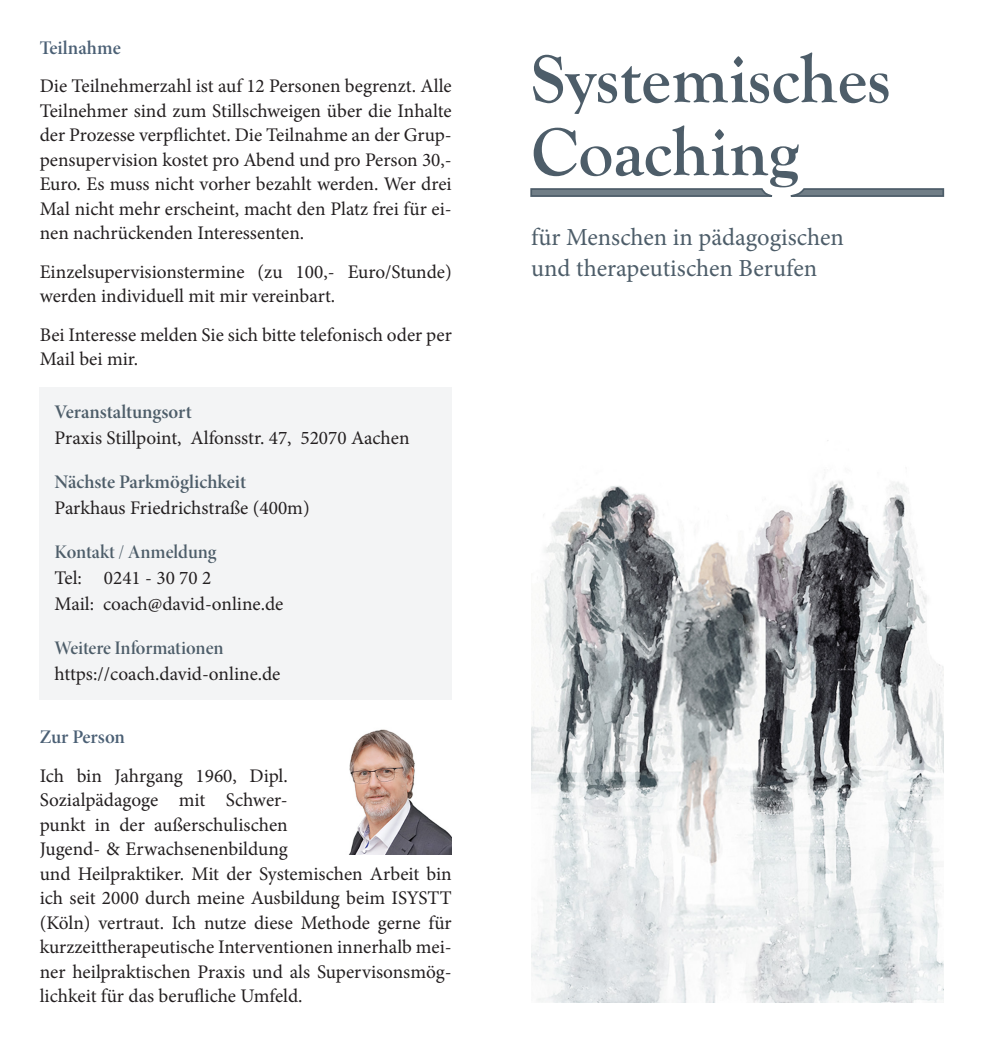
<style>
.page{position:relative;width:983px;height:1042px;background:#fff}
.page>*{position:absolute;margin:0;border:0;box-sizing:border-box;transform-origin:0 0}
.t1{font:700 70px "Goudy Old Style T";color:#4d5d69}
.t2{font:24.5px "Minion Pro";color:#4d5d69}
.t3{font:19.25px/24.5px "Minion Pro";color:#231f20}
.t4{font:19.25px "Minion Pro Semibold Subh";letter-spacing:-.005em;color:#4d5d69}
.t5{font:19.25px "Minion Pro Semibold Disp";letter-spacing:-.005em;color:#4d5d69}
.t6{font:19.25px "Minion Pro Semibold Subh";color:#4b6075}
</style>
<div class="page">
<img style="left:349px;top:729px;width:102px;height:125px">
<div style="left:40px;top:387px;width:411px;height:312px;background:#f3f4f5"></div>
<svg style="left:790px;top:188px;width:154px;height:9px"></svg>
<svg style="left:530px;top:188px;width:243px;height:9px;background:#6a7781"></svg>
<img style="left:531px;top:440px;width:412px;height:562px">
<p class="t6" style="left:40px;top:35px;width:82px">Teilnahme</p>
<p class="t3" style="left:40px;top:74px;width:413px;text-align:justify">Die Teilnehmerzahl ist auf 12 Personen begrenzt. Alle Teilnehmer sind zum Stillschweigen über die Inhalte der Prozesse verpflichtet. Die Teilnahme an der Grup&shy;pensupervision kostet pro Abend und pro Person 30,- Euro. Es muss nicht vorher bezahlt werden. Wer drei Mal nicht mehr erscheint, macht den Platz frei für ei&shy;nen nachrückenden Interessenten.</p>
<p class="t3" style="left:40px;top:259px;width:413px">Einzelsupervisionstermine (zu 100,- Euro/Stunde) werden individuell mit mir vereinbart.</p>
<p class="t3" style="left:40px;top:322px;width:413px">Bei Interesse melden Sie sich bitte telefonisch oder per<br>Mail bei mir.</p>
<p class="t4" style="left:55px;top:399px;width:139px">Veranstaltungsort</p>
<p class="t3" style="left:55px;top:426px;width:356px">Praxis Stillpoint, Alfonsstr. 47, 52070 Aachen</p>
<p class="t4" style="left:55px;top:469px;width:193px">Nächste Parkmöglichkeit</p>
<p class="t3" style="left:55px;top:496px;width:256px">Parkhaus Friedrichstraße (400m)</p>
<p class="t5" style="left:55px;top:539px;width:163px">Kontakt / Anmeldung</p>
<p class="t3" style="left:55px;top:566px;width:158px">Tel: 0241 - 30 70 2</p>
<p class="t3" style="left:55px;top:592px;width:230px">Mail: coach@david-online.de</p>
<p class="t5" style="left:55px;top:636px;width:170px">Weitere Informationen</p>
<p class="t3" style="left:55px;top:662px;width:227px">https://coach.david-online.de</p>
<p class="t6" style="left:40px;top:724px;width:87px">Zur Person</p>
<p class="t3" style="left:40px;top:763px;width:413px">Ich bin Jahrgang 1960, Dipl.<br>Sozialpädagoge mit Schwer-<br>punkt in der außerschulischen<br>Jugend- &amp; Erwachsenenbildung<br>und Heilpraktiker. Mit der Systemischen Arbeit bin ich seit 2000 durch meine Ausbildung beim ISYSTT (Köln) vertraut. Ich nutze diese Methode gerne für kurzzeittherapeutische Interventionen innerhalb mei&shy;ner heilpraktischen Praxis und als Supervisonsmög&shy;lichkeit für das berufliche Umfeld.</p>
<p class="t1" style="left:531px;top:40px;width:361px">Systemisches</p>
<p class="t1" style="left:531px;top:113px;width:269px">Coaching</p>
<p class="t2" style="left:531px;top:220px;width:314px">für Menschen in pädagogischen</p>
<p class="t2" style="left:531px;top:252px;width:287px">und therapeutischen Berufen</p>
</div>
